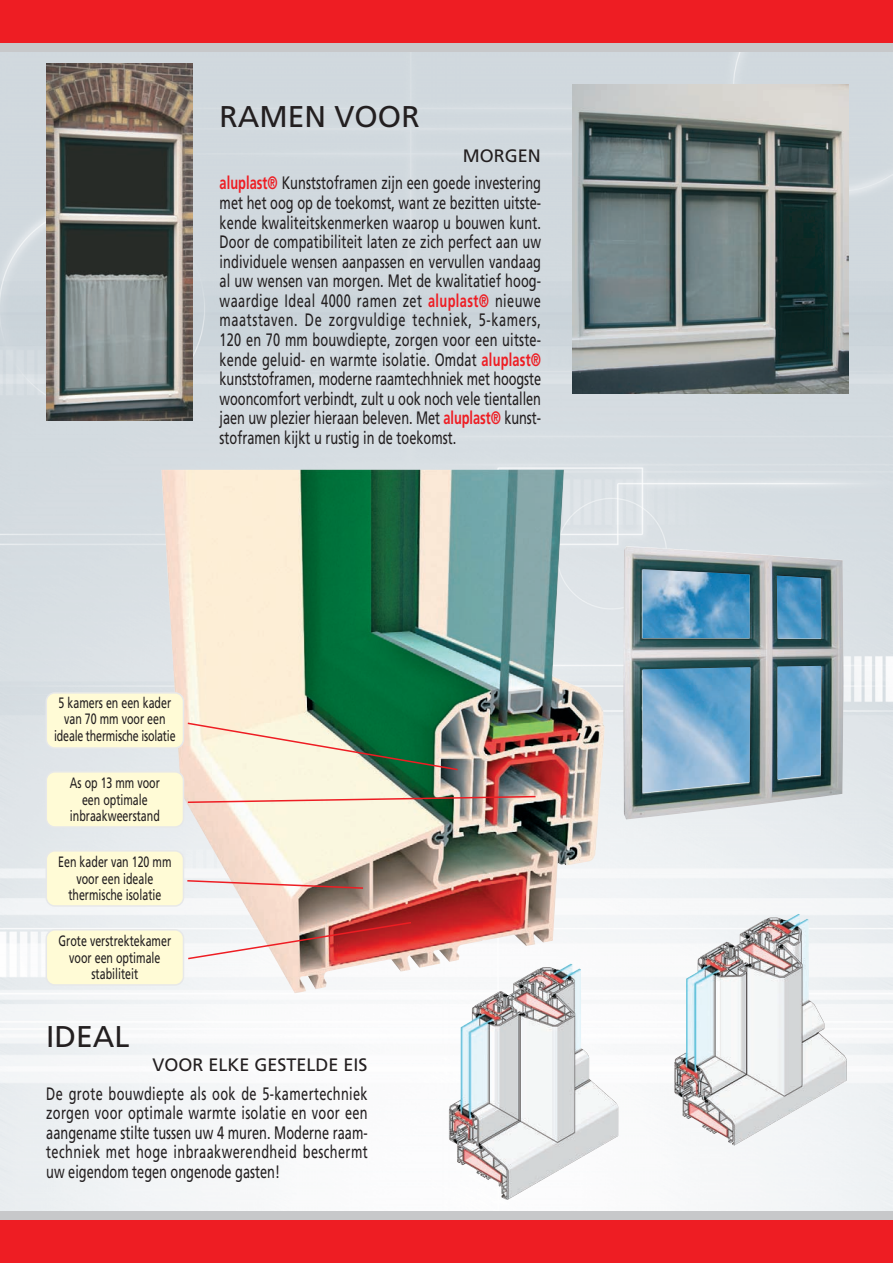
<style>
.page{position:relative;width:893px;height:1263px;background:#fff}
.page>*{position:absolute;margin:0;border:0;box-sizing:border-box;transform-origin:0 0}
.t1{font:30px "Frutiger CE";color:#231f20}
.t2{font:18px/19.5px "Frutiger CE";color:#231f20;text-align:justify;scale:.71 1}
.t3{font:18px/27.3px "Frutiger CE";color:#231f20;text-align:right}
.t4{font:15px/16.5px "Frutiger CE";color:#231f20;text-align:center;scale:.71 1}
.s1{font-weight:700;color:#ee1d23}
</style>
<div class="page">
<img style="left:0;top:51px;width:893px;height:1161px">
<div style="left:0;top:0;width:893px;height:51px;background:#c7c8ca"></div>
<div style="left:0;top:0;width:893px;height:43px;background:#ee1d23"></div>
<img style="left:573px;top:84px;width:275px;height:310px">
<img style="left:46px;top:64px;width:146px;height:356px">
<img style="left:623px;top:546px;width:220px;height:273px">
<img style="left:161px;top:470px;width:444px;height:523px">
<img style="left:449px;top:963px;width:169px;height:237px">
<img style="left:674px;top:914px;width:173px;height:231px">
<svg style="left:186px;top:721px;width:273px;height:50px;background:#a6ba9f"></svg>
<div style="left:46px;top:692px;width:138px;height:57px;background:#fffbd6;border:2px solid #e7e8e9;border-radius:9px"></div>
<div style="left:46px;top:771px;width:138px;height:57px;background:#fffbd6;border:2px solid #e7e8e9;border-radius:9px"></div>
<div style="left:46px;top:850px;width:138px;height:57px;background:#fffbd6;border:2px solid #e7e8e9;border-radius:9px"></div>
<div style="left:46px;top:929px;width:138px;height:57px;background:#fffbd6;border:2px solid #e7e8e9;border-radius:9px"></div>
<svg style="left:186px;top:795px;width:351px;height:9px;background:#d7b0a2"></svg>
<svg style="left:186px;top:879px;width:227px;height:81px"></svg>
<div style="left:0;top:1212px;width:893px;height:51px;background:#c7c8ca"></div>
<div style="left:0;top:1220px;width:893px;height:43px;background:#ee1d23"></div>
<h1 class="t1" style="left:220px;top:105px;width:202px">RAMEN VOOR</h1>
<p class="t3" style="left:220px;top:144px;width:323px">MORGEN<br><span class="s1">aluplast®</span> Kunststoframen zijn een goede investering</p>
<p class="t2" style="left:220px;top:195px;width:454px">met het oog op de toekomst, want ze bezitten uitste&shy;kende kwaliteitskenmerken waarop u bouwen kunt.<br>Door de compatibiliteit laten ze zich perfect aan uw individuele wensen aanpassen en vervullen vandaag al uw wensen van morgen. Met de kwalitatief hoog&shy;waardige Ideal 4000 ramen zet <span class="s1">aluplast®</span> nieuwe maatstaven. De zorgvuldige techniek, 5-kamers, 120 en 70 mm bouwdiepte, zorgen voor een uitste&shy;kende geluid- en warmte isolatie. Omdat <span class="s1">aluplast® </span>kunststoframen, moderne raamtechhniek met hoogste wooncomfort verbindt, zult u ook noch vele tientallen jaen uw plezier hieraan beleven. Met <span class="s1">aluplast®</span> kunst&shy;stoframen kijkt u rustig in de toekomst.</p>
<p class="t4" style="left:54px;top:695px;width:173px">5 kamers en een kader van 70 mm voor een ideale thermische isolatie</p>
<p class="t4" style="left:70px;top:776px;width:128px">As op 13 mm voor een optimale inbraakweerstand</p>
<p class="t4" style="left:58px;top:855px;width:161px">Een kader van 120 mm voor een ideale thermische isolatie</p>
<p class="t4" style="left:59px;top:934px;width:160px">Grote verstrektekamer voor een optimale stabiliteit</p>
<h1 class="t1" style="left:46px;top:1024px;width:85px">IDEAL</h1>
<p class="t2" style="left:46px;top:1085px;width:454px">De grote bouwdiepte als ook de 5-kamertechniek zorgen voor optimale warmte isolatie en voor een aangename stilte tussen uw 4 muren. Moderne raam&shy;techniek met hoge inbraakwerendheid beschermt uw eigendom tegen ongenode gasten!</p>
<p class="t3" style="left:153px;top:1053px;width:217px">VOOR ELKE GESTELDE EIS</p>
</div>
